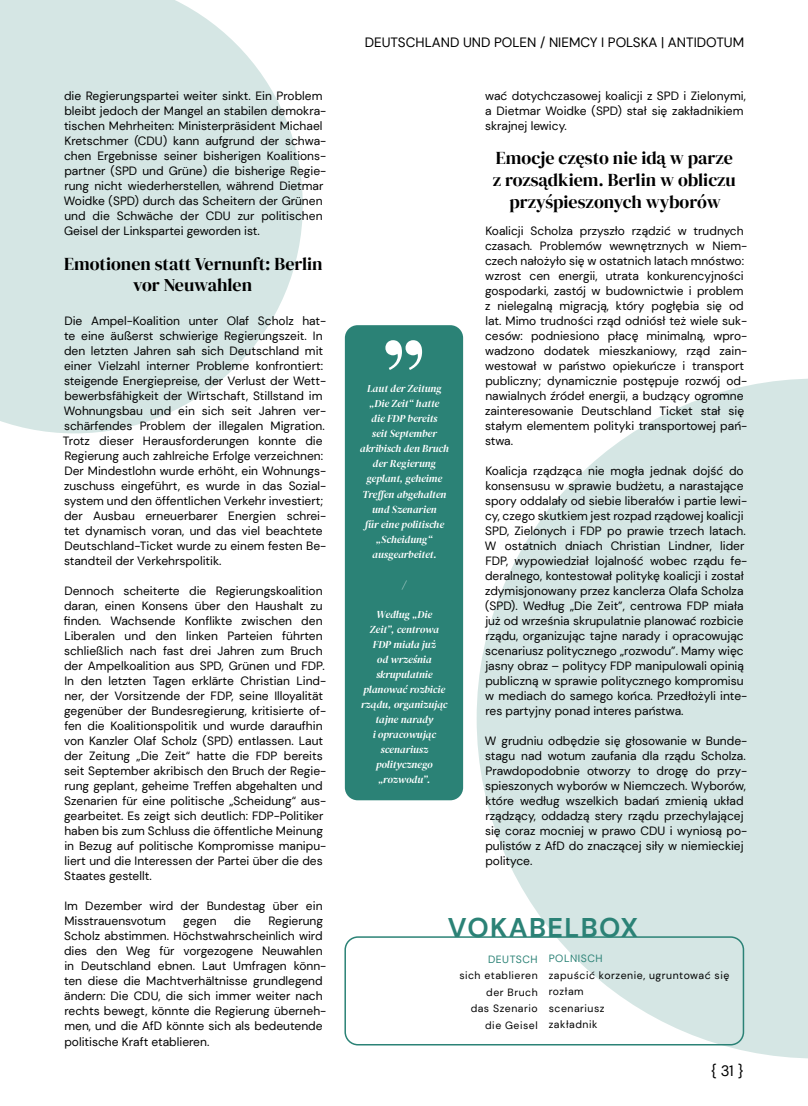
<style>
.page{position:relative;width:808px;height:1106px;background:#fff}
.page>*{position:absolute;margin:0;border:0;box-sizing:border-box;transform-origin:0 0}
.t1{font:700 27px "DM Sans";letter-spacing:.05em;color:#2b8276}
.t2{font:18px/21.6px "DM Serif Display";color:#000;text-align:center}
.t3{font:15px "DM Sans";color:#000}
.t4{font:13.5px "DM Sans";color:#000}
.t5{font:12px/15px "DM Sans";color:#000}
.t6{font:italic 10.5px/15px "DM Serif Display";color:#fff;text-align:center}
.t7{font:10.5px/16.5px "DM Sans";letter-spacing:.05em;color:#000;text-align:right}
.t8{font:10.5px "DM Sans";letter-spacing:.05em;color:#2b8276}
</style>
<div class="page">
<svg style="left:477px;top:378px;width:331px;height:680px;fill:#d5e6e4"></svg>
<svg style="left:0;top:0;width:303px;height:433px;background:#dbe9e7"></svg>
<div style="left:344px;top:936px;width:400px;height:109px;border:2px solid #2b8276;border-radius:13px"></div>
<div style="left:345px;top:325px;width:118px;height:475px;background:#2b8276;border-radius:13px"></div>
<svg style="left:385px;top:340px;width:37px;height:30px"></svg>
<p class="t4" style="left:365px;top:34px;width:381px">DEUTSCHLAND UND POLEN / NIEMCY I POLSKA | ANTIDOTUM</p>
<p class="t5" style="left:485px;top:88px;width:262px">wać dotychczasowej koalicji z SPD i Zielonymi, a Dietmar Woidke (SPD) stał się zakładnikiem skrajnej lewicy.</p>
<h2 class="t2" style="left:493px;top:148px;width:244px">Emocje często nie idą w parze z rozsądkiem. Berlin w obliczu przyśpieszonych wyborów</h2>
<p class="t5" style="left:485px;top:223px;width:264px">Koalicji Scholza przyszło rządzić w trudnych czasach. Problemów wewnętrznych w Niem&shy;czech nałożyło się w ostatnich latach mnóstwo: wzrost cen energii, utrata konkurencyjności gospodarki, zastój w budownictwie i problem z nielegalną migracją, który pogłębia się od lat. Mimo trudności rząd odniósł też wiele suk&shy;cesów: podniesiono płacę minimalną, wpro&shy;wadzono dodatek mieszkaniowy, rząd zain&shy;westował w państwo opiekuńcze i transport publiczny; dynamicznie postępuje rozwój od&shy;nawialnych źródeł energii, a budzący ogromne zainteresowanie Deutschland Ticket stał się stałym elementem polityki transportowej pań&shy;stwa.</p>
<p class="t5" style="left:485px;top:463px;width:264px">Koalicja rządząca nie mogła jednak dojść do konsensusu w sprawie budżetu, a narastające spory oddalały od siebie liberałów i partie lewi&shy;cy, czego skutkiem jest rozpad rządowej koalicji SPD, Zielonych i FDP po prawie trzech latach.<br>W ostatnich dniach Christian Lindner, lider FDP, wypowiedział lojalność wobec rządu fe&shy;deralnego, kontestował politykę koalicji i został zdymisjonowany przez kanclerza Olafa Scholza (SPD). Według „Die Zeit”, centrowa FDP miała już od września skrupulatnie planować rozbicie rządu, organizując tajne narady i opracowując scenariusz politycznego „rozwodu”. Mamy więc jasny obraz – politycy FDP manipulowali opinią publiczną w sprawie politycznego kompromisu w mediach do samego końca. Przedłożyli inte&shy;res partyjny ponad interes państwa.</p>
<p class="t5" style="left:485px;top:733px;width:264px">W grudniu odbędzie się głosowanie w Bunde&shy;stagu nad wotum zaufania dla rządu Scholza.<br>Prawdopodobnie otworzy to drogę do przy&shy;spieszonych wyborów w Niemczech. Wyborów, które według wszelkich badań zmienią układ rządzący, oddadzą stery rządu przechylającej się coraz mocniej w prawo CDU i wyniosą po&shy;pulistów z AfD do znaczącej siły w niemieckiej polityce.</p>
<p class="t5" style="left:64px;top:88px;width:264px">die Regierungspartei weiter sinkt. Ein Problem bleibt jedoch der Mangel an stabilen demokra&shy;tischen Mehrheiten: Ministerpräsident Michael Kretschmer (CDU) kann aufgrund der schwa&shy;chen Ergebnisse seiner bisherigen Koalitions&shy;partner (SPD und Grüne) die bisherige Regie&shy;rung nicht wiederherstellen, während Dietmar Woidke (SPD) durch das Scheitern der Grünen und die Schwäche der CDU zur politischen Geisel der Linkspartei geworden ist.</p>
<h2 class="t2" style="left:64px;top:253px;width:260px">Emotionen statt Vernunft: Berlin vor Neuwahlen</h2>
<p class="t5" style="left:63px;top:313px;width:265px">Die Ampel-Koalition unter Olaf Scholz hat&shy;te eine äußerst schwierige Regierungszeit. In den letzten Jahren sah sich Deutschland mit einer Vielzahl interner Probleme konfrontiert: steigende Energiepreise, der Verlust der Wett&shy;bewerbsfähigkeit der Wirtschaft, Stillstand im Wohnungsbau und ein sich seit Jahren ver&shy;schärfendes Problem der illegalen Migration.<br>Trotz dieser Herausforderungen konnte die Regierung auch zahlreiche Erfolge verzeichnen:<br>Der Mindestlohn wurde erhöht, ein Wohnungs&shy;zuschuss eingeführt, es wurde in das Sozial&shy;system und den öffentlichen Verkehr investiert; der Ausbau erneuerbarer Energien schrei&shy;tet dynamisch voran, und das viel beachtete Deutschland-Ticket wurde zu einem festen Be&shy;standteil der Verkehrspolitik.</p>
<p class="t5" style="left:64px;top:583px;width:264px">Dennoch scheiterte die Regierungskoalition daran, einen Konsens über den Haushalt zu finden. Wachsende Konflikte zwischen den Liberalen und den linken Parteien führten schließlich nach fast drei Jahren zum Bruch der Ampelkoalition aus SPD, Grünen und FDP.<br>In den letzten Tagen erklärte Christian Lind&shy;ner, der Vorsitzende der FDP, seine Illoyalität gegenüber der Bundesregierung, kritisierte of&shy;fen die Koalitionspolitik und wurde daraufhin von Kanzler Olaf Scholz (SPD) entlassen. Laut der Zeitung „Die Zeit“ hatte die FDP bereits seit September akribisch den Bruch der Regie&shy;rung geplant, geheime Treffen abgehalten und Szenarien für eine politische „Scheidung“ aus&shy;gearbeitet. Es zeigt sich deutlich: FDP-Politiker haben bis zum Schluss die öffentliche Meinung in Bezug auf politische Kompromisse manipu&shy;liert und die Interessen der Partei über die des Staates gestellt.</p>
<p class="t5" style="left:64px;top:898px;width:260px">Im Dezember wird der Bundestag über ein<br>Misstrauensvotum</p>
<p class="t6" style="left:360px;top:381px;width:91px">Laut der Zeitung „Die Zeit“ hatte<br>die FDP bereits<br>seit September akribisch den Bruch der Regierung geplant, geheime<br>Treffen abgehalten und Szenarien<br>für eine politische „Scheidung“ ausgearbeitet.</p>
<p class="t6" style="left:402px;top:576px;width:5px">/</p>
<p class="t6" style="left:361px;top:606px;width:88px">Według „Die<br>Zeit”, centrowa<br>FDP miała już<br>od września skrupulatnie planować rozbicie rządu, organizując tajne narady<br>i opracowując scenariusz politycznego „rozwodu”.</p>
<p class="t5" style="left:64px;top:913px;width:264px;text-indent:204px">Regierung Scholz abstimmen. Höchstwahrscheinlich wird dies den Weg für vorgezogene Neuwahlen in Deutschland ebnen. Laut Umfragen könn&shy;ten diese die Machtverhältnisse grundlegend ändern: Die CDU, die sich immer weiter nach rechts bewegt, könnte die Regierung überneh&shy;men, und die AfD könnte sich als bedeutende politische Kraft etablieren.</p>
<h1 class="t1" style="left:448px;top:910px;width:192px">VOKABELBOX</h1>
<p class="t5" style="left:183px;top:913px;width:35px">gegen</p>
<p class="t5" style="left:234px;top:913px;width:19px">die</p>
<p class="t8" style="left:549px;top:952px;width:55px">POLNISCH</p>
<p class="t7" style="left:549px;top:967px;width:182px;text-align:left">zapuścić korzenie, ugruntować się rozłam<br>scenariusz<br>zakładnik</p>
<p class="t8" style="left:488px;top:952px;width:51px">DEUTSCH</p>
<p class="t7" style="left:459px;top:967px;width:80px">sich etablieren der Bruch<br>das Szenario die Geisel</p>
<p class="t3" style="left:710px;top:1061px;width:35px">{ 31 }</p>
</div>
